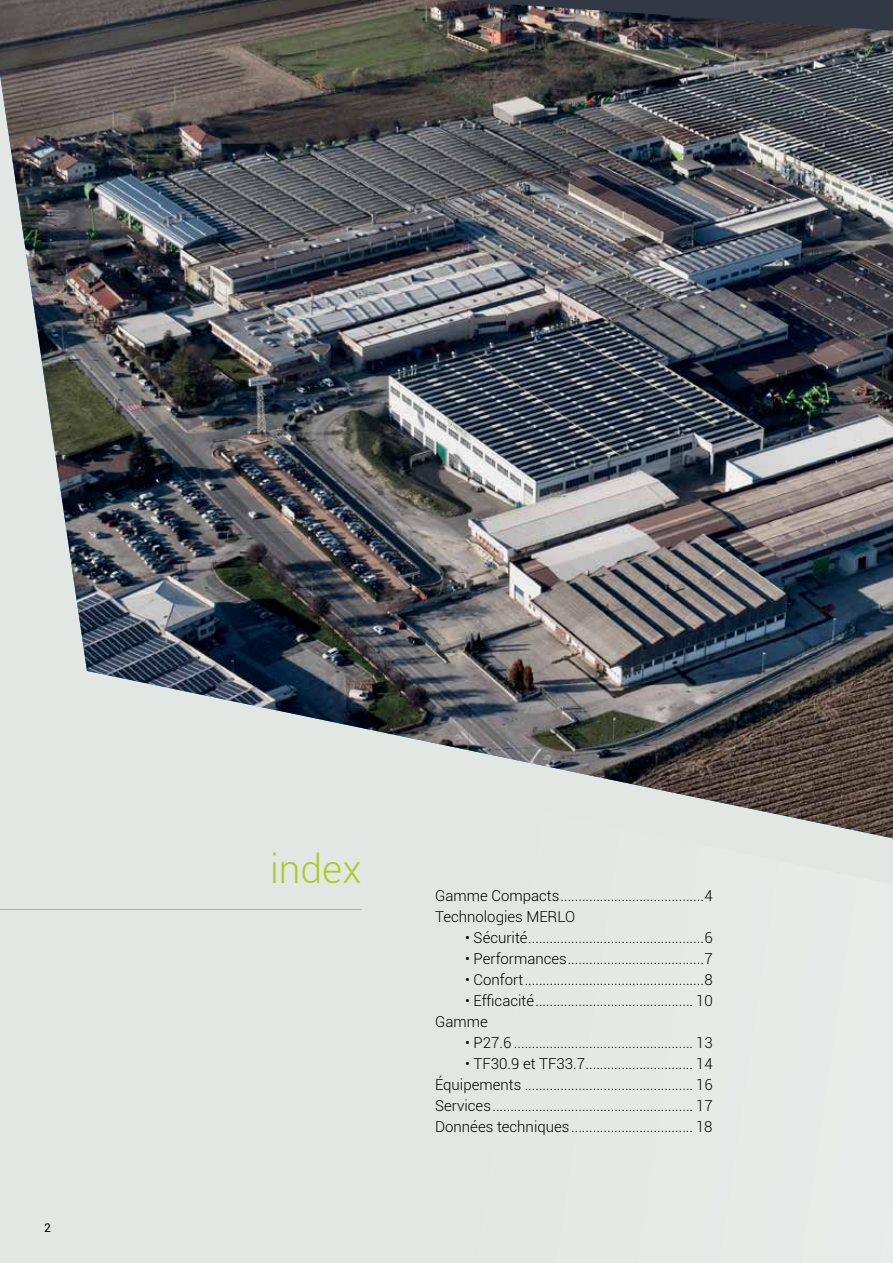
<style>
.page{position:relative;width:893px;height:1263px;background:#e2e7e3}
.page>*{position:absolute;margin:0;border:0;box-sizing:border-box;transform-origin:0 0}
.t1{font:300 39px "Roboto";color:#afcb27}
.t2{font:300 15px/21px "Roboto";color:#000}
.t3{font:12px "Roboto";color:#000}
</style>
<div class="page">
<img style="left:0;top:0;width:893px;height:795px">
<img style="left:448px;top:0;width:445px;height:31px">
<svg style="left:361px;top:795px;width:532px;height:115px"></svg>
<hr style="left:0;top:909px;width:361px;height:1px;background:#afcb27">
<p class="t3" style="left:44px;top:1219px;width:8px">2</p>
<h1 class="t1" style="left:270px;top:842px;width:93px">index</h1>
<p class="t2" style="left:435px;top:885px;width:279px">Gamme Compacts........................................4<br>Technologies MERLO</p>
<p class="t2" style="left:465px;top:927px;width:249px">• Sécurité.................................................6</p>
<p class="t2" style="left:465px;top:948px;width:249px">• Performances......................................7</p>
<p class="t2" style="left:465px;top:969px;width:249px">• Confort..................................................8</p>
<p class="t2" style="left:435px;top:990px;width:279px;text-indent:30px">• Efficacité............................................ 10<br>Gamme</p>
<p class="t2" style="left:465px;top:1032px;width:249px">• P27.6 .................................................. 13</p>
<p class="t2" style="left:435px;top:1053px;width:279px;text-align:justify;text-indent:30px">• TF30.9 et TF33.7.............................. 14<br>Équipements ............................................... 16<br>Services........................................................ 17<br>Données techniques.................................. 18</p>
</div>
